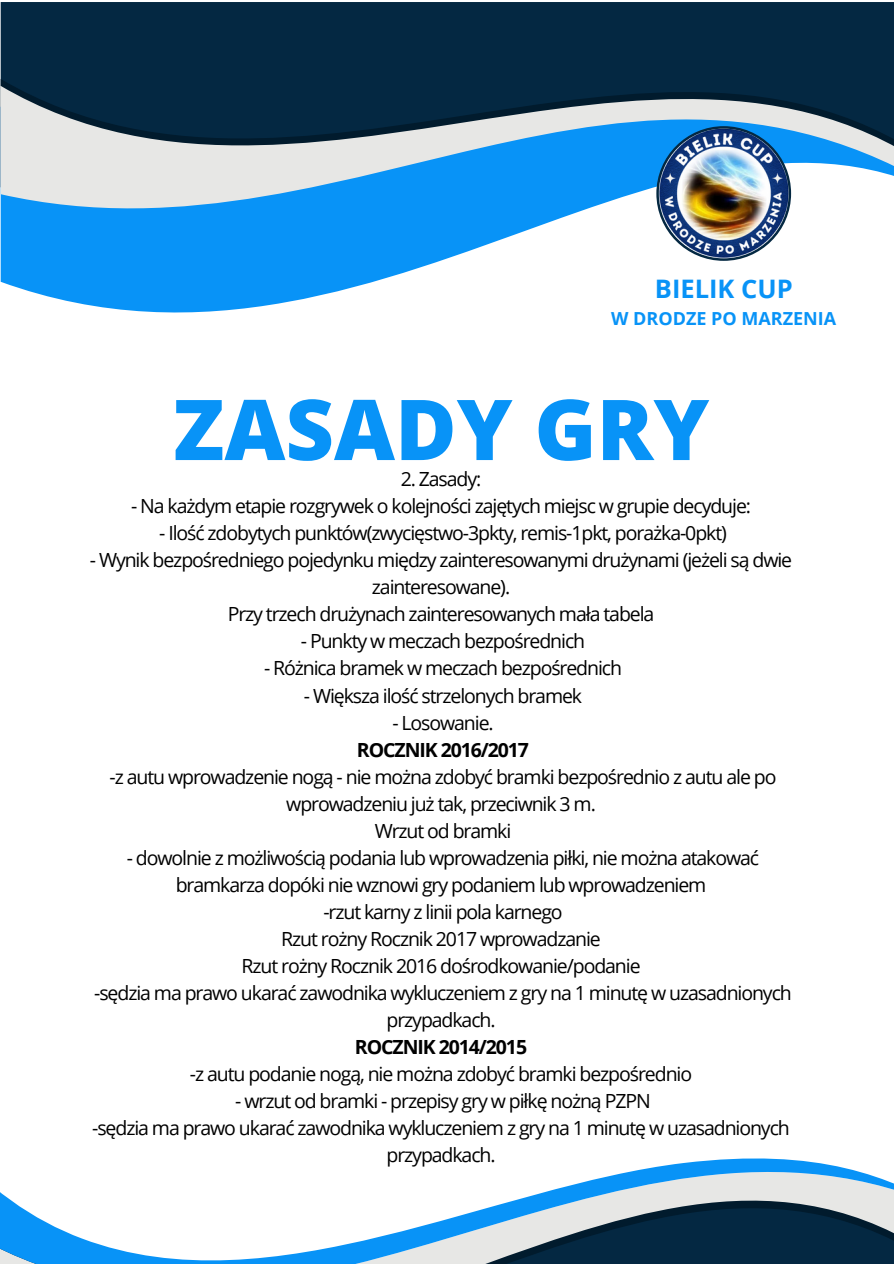
<style>
.page{position:relative;width:894px;height:1264px;background:#fff}
.page>*{position:absolute;margin:0;border:0;box-sizing:border-box;transform-origin:0 0}
.t1{font:800 84px "Open Sans";color:#0893f7}
.t2{font:700 25.5px "Open Sans";color:#0893f7}
.t3{font:19.5px/27px "Open Sans";letter-spacing:-.055em;color:#000;text-align:center}
.t4{font:700 19.5px "Open Sans";letter-spacing:-.055em;color:#000}
.t5{font:700 18px "Open Sans";color:#0893f7}
</style>
<div class="page">
<svg style="left:1px;top:277px;width:388px;height:36px;fill:#0893f7"></svg>
<svg style="left:1px;top:2px;width:892px;height:275px;background:#467a9f"></svg>
<svg style="left:0;top:1158px;width:893px;height:105px"></svg>
<img style="left:656px;top:126px;width:134px;height:135px">
<p class="t2" style="left:654px;top:271px;width:139px">BIELIK CUP</p>
<p class="t5" style="left:611px;top:306px;width:227px">W DRODZE PO MARZENIA</p>
<p class="t1" style="left:173px;top:370px;width:537px">ZASADY GRY</p>
<p class="t3" style="left:400px;top:465px;width:82px">2. Zasady:</p>
<p class="t3" style="left:131px;top:492px;width:621px">- Na każdym etapie rozgrywek o kolejności zajętych miejsc w grupie decyduje:</p>
<h2 class="t3" style="left:159px;top:519px;width:569px">- Ilość zdobytych punktów(zwycięstwo-3pkty, remis-1pkt, porażka-0pkt)</h2>
<h1 class="t3" style="left:90px;top:546px;width:703px">- Wynik bezpośredniego pojedynku między zainteresowanymi drużynami (jeżeli są dwie zainteresowane).</h1>
<p class="t3" style="left:227px;top:600px;width:428px">Przy trzech drużynach zainteresowanych mała tabela</p>
<p class="t3" style="left:301px;top:627px;width:285px">- Punkty w meczach bezpośrednich</p>
<p class="t3" style="left:264px;top:654px;width:359px">- Różnica bramek w meczach bezpośrednich</p>
<p class="t3" style="left:304px;top:681px;width:280px">- Większa ilość strzelonych bramek</p>
<p class="t3" style="left:392px;top:708px;width:103px">- Losowanie.</p>
<p class="t4" style="left:357px;top:735px;width:173px">ROCZNIK 2016/2017</p>
<p class="t3" style="left:110px;top:762px;width:668px">-z autu wprowadzenie nogą - nie można zdobyć bramki bezpośrednio z autu ale po wprowadzeniu już tak, przeciwnik 3 m.</p>
<p class="t3" style="left:374px;top:816px;width:138px">Wrzut od bramki</p>
<p class="t3" style="left:127px;top:843px;width:633px">- dowolnie z możliwością podania lub wprowadzenia piłki, nie można atakować bramkarza dopóki nie wznowi gry podaniem lub wprowadzeniem</p>
<p class="t3" style="left:323px;top:897px;width:241px">-rzut karny z linii pola karnego</p>
<p class="t3" style="left:281px;top:924px;width:321px">Rzut rożny Rocznik 2017 wprowadzanie</p>
<p class="t3" style="left:241px;top:951px;width:400px">Rzut rożny Rocznik 2016 dośrodkowanie/podanie</p>
<p class="t3" style="left:94px;top:978px;width:699px">-sędzia ma prawo ukarać zawodnika wykluczeniem z gry na 1 minutę w uzasadnionych przypadkach.</p>
<p class="t4" style="left:355px;top:1032px;width:173px">ROCZNIK 2014/2015</p>
<p class="t3" style="left:190px;top:1059px;width:503px">-z autu podanie nogą, nie można zdobyć bramki bezpośrednio</p>
<p class="t3" style="left:235px;top:1086px;width:417px">- wrzut od bramki - przepisy gry w piłkę nożną PZPN</p>
<p class="t3" style="left:92px;top:1113px;width:699px">-sędzia ma prawo ukarać zawodnika wykluczeniem z gry na 1 minutę w uzasadnionych przypadkach.</p>
</div>
